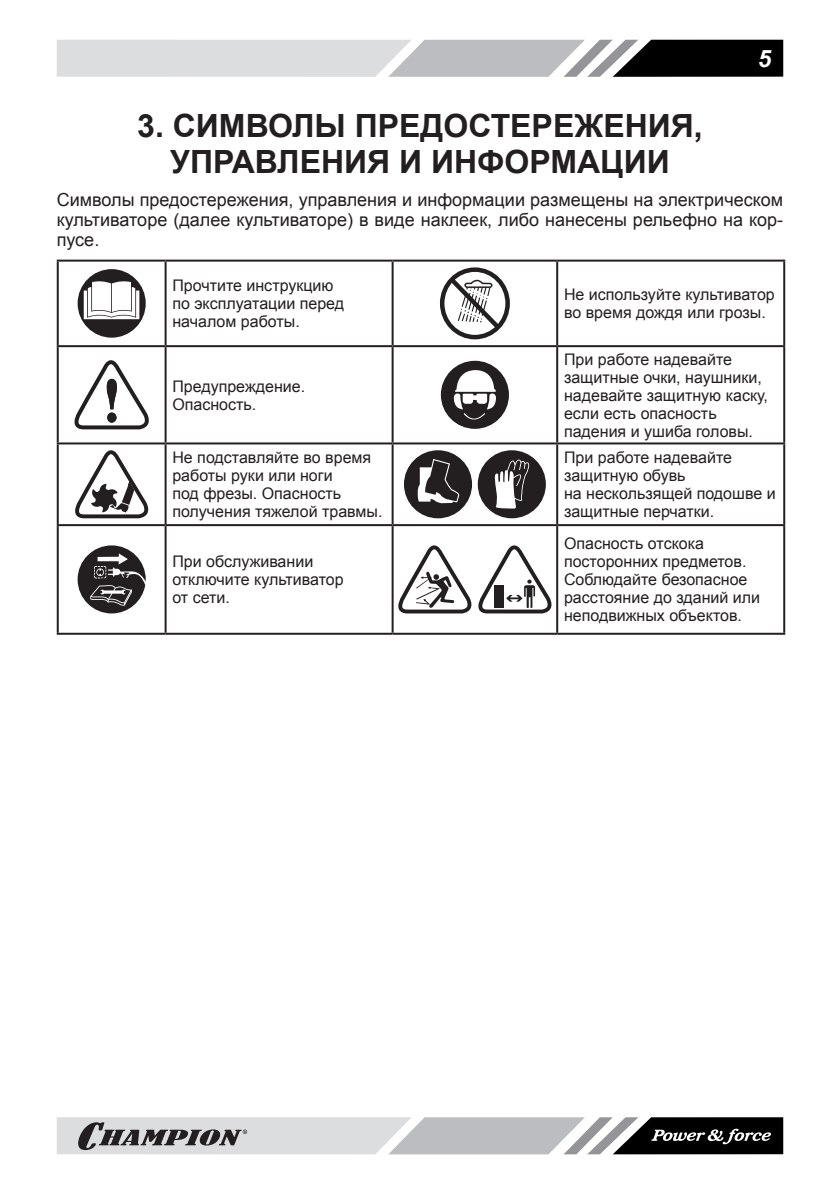
<style>
.page{position:relative;width:840px;height:1191px;background:#fff}
.page>*{position:absolute;margin:0;border:0;box-sizing:border-box;transform-origin:0 0}
.t1{font:700 32px/36px "Arial";color:#231f20;text-align:center}
.t2{font:italic 700 24px "Arial";color:#fff}
.t3{font:18px/20px "Arial";color:#231f20;text-align:justify}
.t4{font:16px/18px "Arial";color:#231f20}
</style>
<div class="page">
<svg style="left:57px;top:40px;width:725px;height:37px;background:#a7a8aa"></svg>
<svg style="left:57px;top:1117px;width:725px;height:37px;background:#a1a2a3"></svg>
<hr style="left:57px;top:260px;width:108px;height:2px;background:#231f20">
<hr style="left:57px;top:262px;width:2px;height:83px;background:#231f20">
<hr style="left:165px;top:260px;width:227px;height:2px;background:#231f20">
<hr style="left:164px;top:262px;width:2px;height:83px;background:#231f20">
<hr style="left:392px;top:260px;width:165px;height:2px;background:#231f20">
<hr style="left:391px;top:262px;width:2px;height:83px;background:#231f20">
<hr style="left:557px;top:260px;width:227px;height:2px;background:#231f20">
<hr style="left:556px;top:262px;width:2px;height:83px;background:#231f20">
<hr style="left:782px;top:262px;width:2px;height:83px;background:#231f20">
<hr style="left:57px;top:345px;width:108px;height:2px;background:#231f20">
<hr style="left:57px;top:347px;width:2px;height:95px;background:#231f20">
<hr style="left:165px;top:345px;width:227px;height:2px;background:#231f20">
<hr style="left:164px;top:347px;width:2px;height:95px;background:#231f20">
<hr style="left:392px;top:345px;width:165px;height:2px;background:#231f20">
<hr style="left:391px;top:347px;width:2px;height:95px;background:#231f20">
<hr style="left:557px;top:345px;width:227px;height:2px;background:#231f20">
<hr style="left:556px;top:347px;width:2px;height:95px;background:#231f20">
<hr style="left:782px;top:347px;width:2px;height:95px;background:#231f20">
<hr style="left:57px;top:442px;width:108px;height:2px;background:#231f20">
<hr style="left:57px;top:444px;width:2px;height:80px;background:#231f20">
<hr style="left:165px;top:442px;width:227px;height:2px;background:#231f20">
<hr style="left:164px;top:444px;width:2px;height:80px;background:#231f20">
<hr style="left:392px;top:442px;width:165px;height:2px;background:#231f20">
<hr style="left:391px;top:444px;width:2px;height:80px;background:#231f20">
<hr style="left:557px;top:442px;width:227px;height:2px;background:#231f20">
<hr style="left:556px;top:444px;width:2px;height:80px;background:#231f20">
<hr style="left:782px;top:444px;width:2px;height:80px;background:#231f20">
<hr style="left:57px;top:524px;width:108px;height:2px;background:#231f20">
<hr style="left:57px;top:526px;width:2px;height:107px;background:#231f20">
<hr style="left:165px;top:524px;width:227px;height:2px;background:#231f20">
<hr style="left:164px;top:526px;width:2px;height:107px;background:#231f20">
<hr style="left:392px;top:524px;width:165px;height:2px;background:#231f20">
<hr style="left:391px;top:526px;width:2px;height:107px;background:#231f20">
<hr style="left:557px;top:524px;width:227px;height:2px;background:#231f20">
<hr style="left:556px;top:526px;width:2px;height:107px;background:#231f20">
<hr style="left:782px;top:526px;width:2px;height:107px;background:#231f20">
<hr style="left:57px;top:633px;width:108px;height:2px;background:#231f20">
<hr style="left:165px;top:633px;width:227px;height:2px;background:#231f20">
<hr style="left:392px;top:633px;width:165px;height:2px;background:#231f20">
<hr style="left:557px;top:633px;width:227px;height:2px;background:#231f20">
<svg style="left:78px;top:269px;width:68px;height:69px"></svg>
<svg style="left:439px;top:267px;width:70px;height:72px"></svg>
<svg style="left:74px;top:360px;width:75px;height:69px"></svg>
<svg style="left:440px;top:361px;width:68px;height:68px"></svg>
<svg style="left:75px;top:450px;width:74px;height:68px"></svg>
<svg style="left:404px;top:450px;width:141px;height:68px"></svg>
<svg style="left:78px;top:545px;width:68px;height:68px"></svg>
<svg style="left:398px;top:545px;width:153px;height:68px"></svg>
<h2 class="t2" style="left:757px;top:42px;width:15px">5</h2>
<h1 class="t1" style="left:137px;top:108px;width:566px">3. СИМВОЛЫ ПРЕДОСТЕРЕЖЕНИЯ,<br>УПРАВЛЕНИЯ И ИНФОРМАЦИИ</h1>
<p class="t3" style="left:57px;top:190px;width:727px">Символы предостережения, управления и информации размещены на электрическом культиваторе (далее культиваторе) в виде наклеек, либо нанесены рельефно на кор&shy;пусе.</p>
<p class="t4" style="left:172px;top:277px;width:173px">Прочтите инструкцию по эксплуатации перед началом работы.</p>
<p class="t4" style="left:563px;top:286px;width:212px">Не используйте культиватор во время дождя или грозы.</p>
<p class="t4" style="left:172px;top:377px;width:134px">Предупреждение.<br>Опасность.</p>
<p class="t4" style="left:563px;top:350px;width:205px">При работе надевайте защитные очки, наушники, надевайте защитную каску, если есть опасность падения и ушиба головы.</p>
<p class="t4" style="left:172px;top:448px;width:211px">Не подставляйте во время работы руки или ноги<br>под фрезы. Опасность получения тяжелой травмы.</p>
<p class="t4" style="left:563px;top:448px;width:213px">При работе надевайте защитную обувь<br>на нескользящей подошве и защитные перчатки.</p>
<p class="t4" style="left:172px;top:553px;width:173px">При обслуживании отключите культиватор от сети.</p>
<p class="t4" style="left:563px;top:535px;width:197px">Опасность отскока посторонних предметов.<br>Соблюдайте безопасное расстояние до зданий или неподвижных объектов.</p>
</div>
